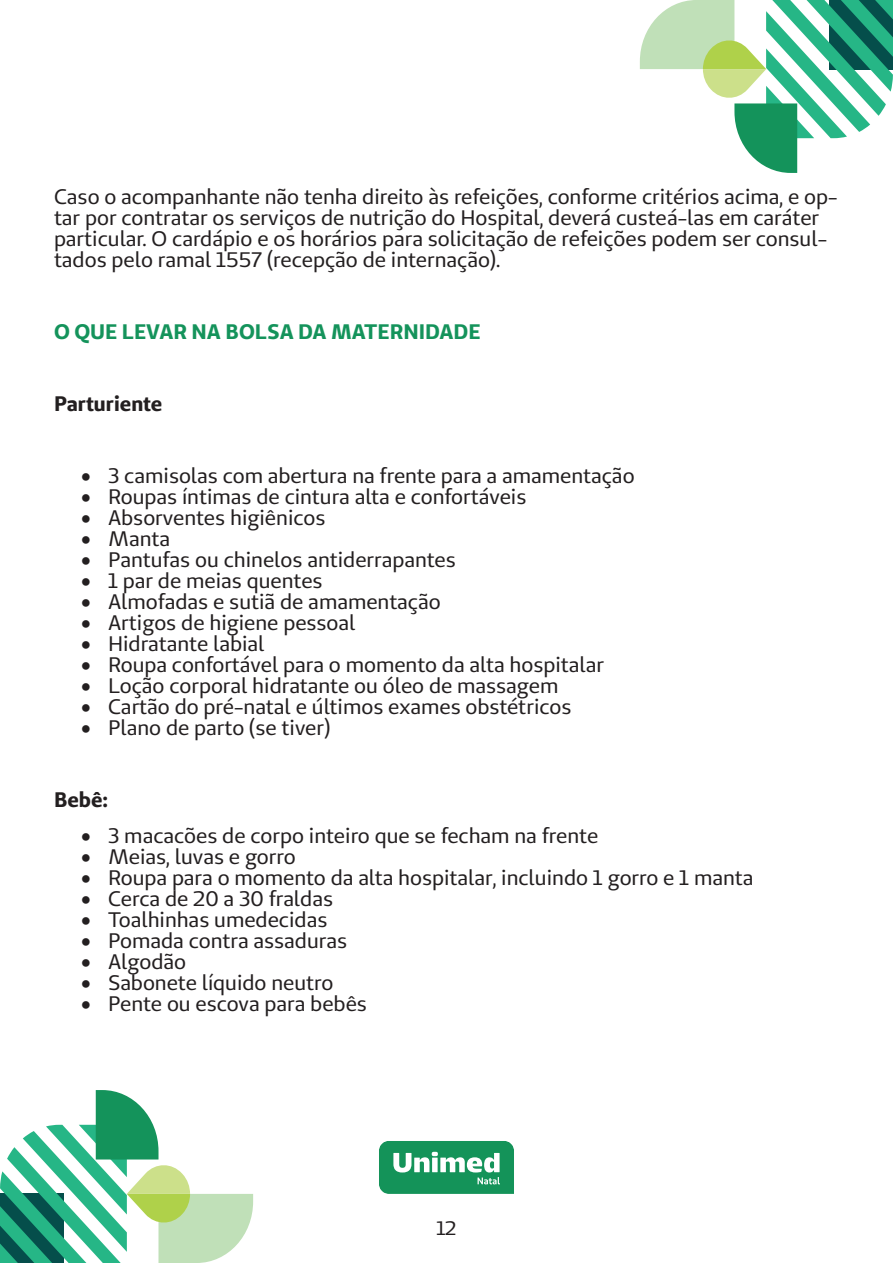
<style>
.page{position:relative;width:893px;height:1263px;background:#fff}
.page>*{position:absolute;margin:0;border:0;box-sizing:border-box;transform-origin:0 0}
.t1{font:21px/21px "Unimed Sans";color:#231f20}
.t2{font:700 21px "Unimed Sans";color:#14935b}
.t3{font:700 21px "Unimed Sans";color:#231f20}
.t4{font:19.5px "Unimed Sans";color:#231f20}
</style>
<div class="page">
<svg style="left:640px;top:0;width:253px;height:173px"></svg>
<svg style="left:0;top:1090px;width:253px;height:173px"></svg>
<svg style="left:379px;top:1141px;width:135px;height:53px;background:#3ea677"></svg>
<p class="t1" style="left:54px;top:185px;width:785px">Caso o acompanhante não tenha direito às refeições, conforme critérios acima, e op&shy;tar por contratar os serviços de nutrição do Hospital, deverá custeá-las em caráter particular. O cardápio e os horários para solicitação de refeições podem ser consul&shy;tados pelo ramal 1557 (recepção de internação).</p>
<p class="t2" style="left:54px;top:317px;width:428px">O QUE LEVAR NA BOLSA DA MATERNIDADE</p>
<p class="t3" style="left:54px;top:389px;width:110px">Parturiente</p>
<p class="t1" style="left:81px;top:464px;width:555px">• 3 camisolas com abertura na frente para a amamentação</p>
<p class="t1" style="left:81px;top:485px;width:447px">• Roupas íntimas de cintura alta e confortáveis</p>
<p class="t1" style="left:81px;top:506px;width:246px">• Absorventes higiênicos</p>
<p class="t1" style="left:81px;top:527px;width:91px">• Manta</p>
<p class="t1" style="left:81px;top:548px;width:376px">• Pantufas ou chinelos antiderrapantes</p>
<p class="t1" style="left:81px;top:569px;width:243px">• 1 par de meias quentes</p>
<p class="t1" style="left:81px;top:590px;width:361px">• Almofadas e sutiã de amamentação</p>
<p class="t1" style="left:81px;top:611px;width:276px">• Artigos de higiene pessoal</p>
<p class="t1" style="left:81px;top:632px;width:185px">• Hidratante labial</p>
<p class="t1" style="left:81px;top:653px;width:524px">• Roupa confortável para o momento da alta hospitalar</p>
<p class="t1" style="left:81px;top:674px;width:479px">• Loção corporal hidratante ou óleo de massagem</p>
<p class="t1" style="left:81px;top:695px;width:492px">• Cartão do pré-natal e últimos exames obstétricos</p>
<p class="t1" style="left:81px;top:716px;width:251px">• Plano de parto (se tiver)</p>
<p class="t3" style="left:54px;top:785px;width:55px">Bebê:</p>
<p class="t1" style="left:81px;top:824px;width:519px">• 3 macacões de corpo inteiro que se fecham na frente</p>
<p class="t1" style="left:81px;top:845px;width:216px">• Meias, luvas e gorro</p>
<p class="t1" style="left:81px;top:866px;width:674px">• Roupa para o momento da alta hospitalar, incluindo 1 gorro e 1 manta</p>
<p class="t1" style="left:81px;top:887px;width:254px">• Cerca de 20 a 30 fraldas</p>
<p class="t1" style="left:81px;top:908px;width:248px">• Toalhinhas umedecidas</p>
<p class="t1" style="left:81px;top:929px;width:268px">• Pomada contra assaduras</p>
<p class="t1" style="left:81px;top:950px;width:107px">• Algodão</p>
<p class="t1" style="left:81px;top:971px;width:254px">• Sabonete líquido neutro</p>
<p class="t1" style="left:81px;top:992px;width:287px">• Pente ou escova para bebês</p>
<p class="t4" style="left:437px;top:1216px;width:21px">12</p>
</div>
